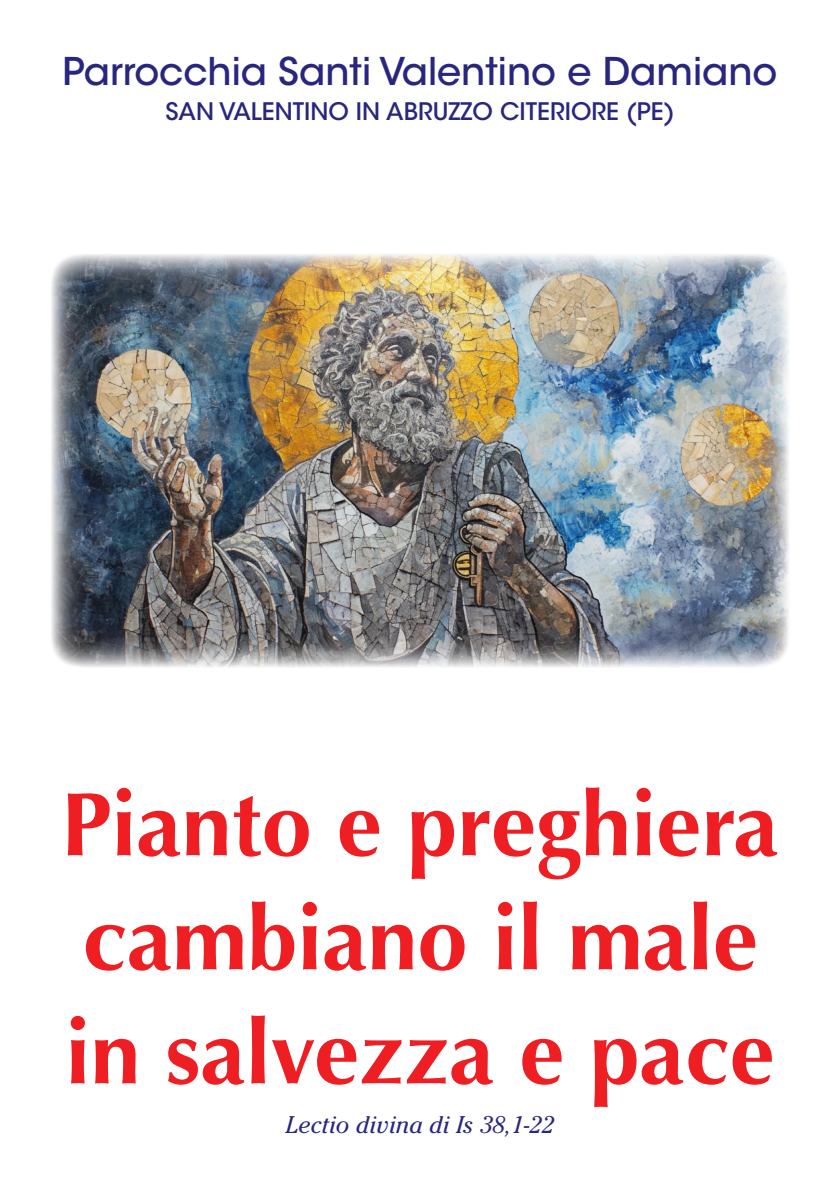
<style>
.page{position:relative;width:840px;height:1191px;background:#fff}
.page>*{position:absolute;margin:0;border:0;box-sizing:border-box;transform-origin:0 0}
.t1{font:700 90px/114px "Optima LT Std";color:#ee1e23}
.t2{font:500 38px "ITC Avant Garde Std";color:#28267f}
.t3{font:500 24px "ITC Avant Garde Std";color:#28267f}
.t4{font:italic 24px "Cheltenham Std";color:#28267f}
</style>
<div class="page">
<img style="left:51px;top:254px;width:737px;height:413px">
<p class="t2" style="left:62px;top:57px;width:716px">Parrocchia Santi Valentino e Damiano</p>
<p class="t3" style="left:165px;top:102px;width:510px">SAN VALENTINO IN ABRUZZO CITERIORE (PE)</p>
<p class="t1" style="left:61px;top:777px;width:718px">Pianto e preghiera cambiano il male in salvezza e pace</p>
<p class="t4" style="left:286px;top:1115px;width:269px">Lectio divina di Is 38,1-22</p>
</div>
